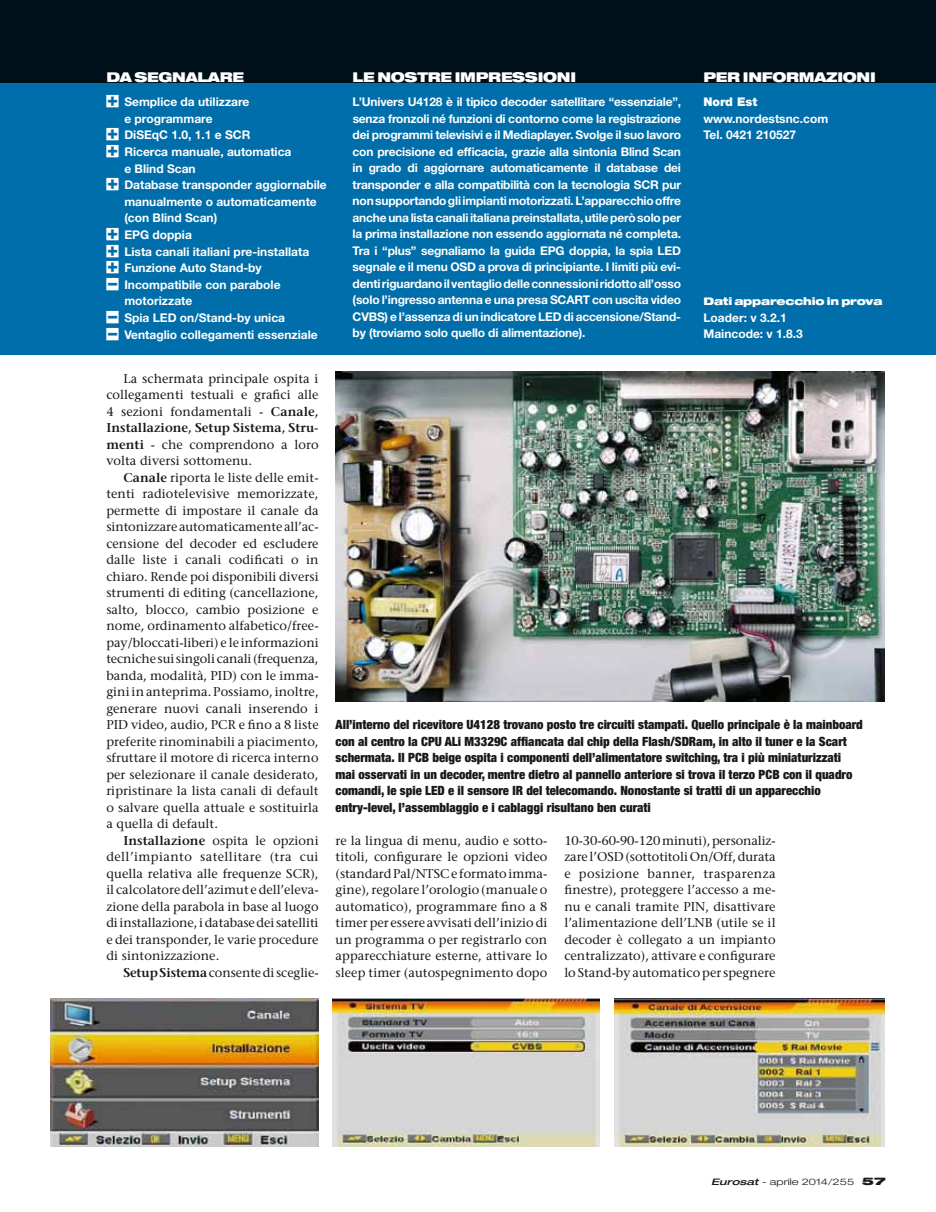
<style>
.page{position:relative;width:936px;height:1212px;background:#fff}
.page>*{position:absolute;margin:0;border:0;box-sizing:border-box;transform-origin:0 0}
.t1{font:900 expanded 13.5px "Helvetica Neue LT Std";letter-spacing:-.02em;color:#fff}
.t2{font:500 12.75px/16.5px "Stone Serif Std";letter-spacing:.005em;color:#1a1718;text-align:justify}
.t3{font:900 condensed 12.75px/16.5px "Helvetica Neue LT Std";color:#1a1718}
.t4{font:700 12px/16.5px "Helvetica Neue LT Std";color:#fff}
.t5{font:900 12px "Helvetica Neue LT Std";color:#fff}
.t6{font:900 expanded 10.5px "Helvetica Neue LT Std";letter-spacing:-.02em;color:#fff}
.t7{font:300 expanded 9px "Helvetica Neue";color:#1a1718;scale:1.2 1}
.s1{font-family:"Ap Font";font-weight:400}
.s2{font-weight:600}
.s3{font-weight:500;font-style:italic}
.s4{font-weight:900;font-size:10.5px}
</style>
<div class="page">
<div style="left:0;top:78px;width:935px;height:277px;background:#006eaa"></div>
<div style="left:0;top:0;width:935px;height:83px;background:#00101b"></div>
<img style="left:335px;top:371px;width:549px;height:330px">
<img style="left:332px;top:998px;width:268px;height:149px">
<img style="left:51px;top:998px;width:267px;height:149px">
<img style="left:615px;top:998px;width:269px;height:149px">
<p class="t1" style="left:106px;top:68px;width:139px">DA SEGNALARE</p>
<p class="t4" style="left:106px;top:93px;width:145px"><span class="s1">4</span> Semplice da utilizzare</p>
<p class="t4" style="left:124px;top:110px;width:90px">e programmare</p>
<p class="t4" style="left:106px;top:127px;width:146px"><span class="s1">4</span> DiSEqC 1.0, 1.1 e SCR</p>
<p class="t4" style="left:106px;top:143px;width:187px"><span class="s1">4</span> Ricerca manuale, automatica</p>
<p class="t4" style="left:124px;top:160px;width:73px">e Blind Scan</p>
<p class="t4" style="left:106px;top:177px;width:222px"><span class="s1">4</span> Database transponder aggiornabile</p>
<p class="t4" style="left:124px;top:193px;width:194px">manualmente o automaticamente</p>
<p class="t4" style="left:124px;top:210px;width:94px">(con Blind Scan)</p>
<p class="t4" style="left:106px;top:226px;width:87px"><span class="s1">4</span> EPG doppia</p>
<p class="t4" style="left:106px;top:243px;width:204px"><span class="s1">4</span> Lista canali italiani pre-installata</p>
<p class="t4" style="left:106px;top:259px;width:157px"><span class="s1">4</span> Funzione Auto Stand-by</p>
<p class="t4" style="left:106px;top:276px;width:176px"><span class="s1">3</span> Incompatibile con parabole</p>
<p class="t4" style="left:124px;top:293px;width:69px">motorizzate</p>
<p class="t4" style="left:106px;top:309px;width:55px"><span class="s1">3</span> Spia led</p>
<p class="t4" style="left:106px;top:309px;width:213px;text-indent:74px">on/Stand-by unica<br><span class="s1">3</span> Ventaglio collegamenti essenziale</p>
<p class="t1" style="left:352px;top:68px;width:225px">LE NOSTRE IMPRESSIONI</p>
<p class="t4" style="left:352px;top:93px;width:330px;text-align:justify">L’Univers U4128 è il tipico decoder satellitare “essenziale”, senza fronzoli né funzioni di contorno come la registrazione dei programmi televisivi e il Mediaplayer. Svolge il suo lavoro con precisione ed efficacia, grazie alla sintonia Blind Scan in grado di aggiornare automaticamente il database dei transponder e alla compatibilità con la tecnologia SCR pur nonsupportandogliimpiantimotorizzati.L’apparecchiooffre ancheunalistacanali italianapreinstallata,utileperòsoloper la prima installazione non essendo aggiornata né completa.<br>Tra i “plus” segnaliamo la guida EPG doppia, la spia LED segnale e il menu OSD a prova di principiante. I limiti più evi&shy;dentiriguardanoilventagliodelleconnessioniridottoall’osso (solo l’ingresso antenna e una presa SCART con uscita video CVBS) e l’assenza di un indicatore LED di accensione/Stand&shy;by (troviamo solo quello di alimentazione).</p>
<p class="t1" style="left:703px;top:68px;width:174px">PER INFORMAZIONI</p>
<p class="t5" style="left:703px;top:95px;width:55px">Nord Est</p>
<p class="t4" style="left:703px;top:110px;width:126px">www.nordestsnc.com<br>Tel. 0421 210527</p>
<p class="t6" style="left:703px;top:294px;width:180px">Dati apparecchio in prova</p>
<p class="t4" style="left:703px;top:309px;width:101px">Loader: v 3.2.1<br>Maincode: v 1.8.3</p>
<p class="t2" style="left:106px;top:370px;width:214px;text-indent:17px">La schermata principale ospita i collegamenti testuali e grafici alle 4 sezioni fondamentali - <span class="s2">Canale, Installazione, Setup Sistema, Stru&shy;menti</span> - che comprendono a loro volta diversi sottomenu.</p>
<p class="t2" style="left:106px;top:469px;width:214px;text-indent:17px"><span class="s2">Canale</span> riporta le liste delle emit&shy;tenti radiotelevisive memorizzate, permette di impostare il canale da sintonizzare automaticamente all’ac&shy;censione del decoder ed escludere dalle liste i canali codificati o in chiaro. Rende poi disponibili diversi strumenti di editing (cancellazione, salto, blocco, cambio posizione e nome, ordinamento alfabetico/free&shy;pay/bloccati-liberi) e le informazioni tecniche sui singoli canali (frequenza, banda, modalità, PID) con le imma&shy;gini in anteprima. Possiamo, inoltre, generare nuovi canali inserendo i PID video, audio, PCR e fino a 8 liste preferite rinominabili a piacimento, sfruttare il motore di ricerca interno per selezionare il canale desiderato, ripristinare la lista canali di default o salvare quella attuale e sostituirla a quella di default.</p>
<p class="t2" style="left:106px;top:832px;width:214px;text-indent:17px"><span class="s2">Installazione</span> ospita le opzioni dell’impianto satellitare (tra cui quella relativa alle frequenze SCR), il calcolatore dell’azimut e dell’eleva&shy;zione della parabola in base al luogo di installazione, i database dei satelliti e dei transponder, le varie procedure di sintonizzazione.</p>
<p class="t2" style="left:123px;top:964px;width:197px"><span class="s2">Setup Sistema</span> consente di sceglie-</p>
<p class="t3" style="left:335px;top:716px;width:528px">All’interno del ricevitore U4128 trovano posto tre circuiti stampati. Quello principale è la mainboard con al centro la CPU ALi M3329C affiancata dal chip della Flash/SDRam, in alto il tuner e la Scart schermata. Il PCB beige ospita i componenti dell’alimentatore switching, tra i più miniaturizzati mai osservati in un decoder, mentre dietro al pannello anteriore si trova il terzo PCB con il quadro comandi, le spie LED e il sensore IR del telecomando. Nonostante si tratti di un apparecchio entry-level, l’assemblaggio e i cablaggi risultano ben curati</p>
<p class="t2" style="left:335px;top:832px;width:213px">re la lingua di menu, audio e sotto&shy;titoli, configurare le opzioni video (standard Pal/NTSC e formato imma&shy;gine), regolare l’orologio (manuale o automatico), programmare fino a 8 timer per essere avvisati dell’inizio di un programma o per registrarlo con apparecchiature esterne, attivare lo sleep timer (autospegnimento dopo</p>
<p class="t2" style="left:564px;top:832px;width:213px">10-30-60-90-120 minuti), personaliz&shy;zare l’OSD (sottotitoli On/Off, durata e posizione banner, trasparenza finestre), proteggere l’accesso a me&shy;nu e canali tramite PIN, disattivare l’alimentazione dell’LNB (utile se il decoder è collegato a un impianto centralizzato), attivare e configurare lo Stand-by automatico per spegnere</p>
<p class="t7" style="left:711px;top:1176px;width:147px"><span class="s3">Eurosat</span> - aprile 2014/255 <span class="s4">57</span></p>
</div>
